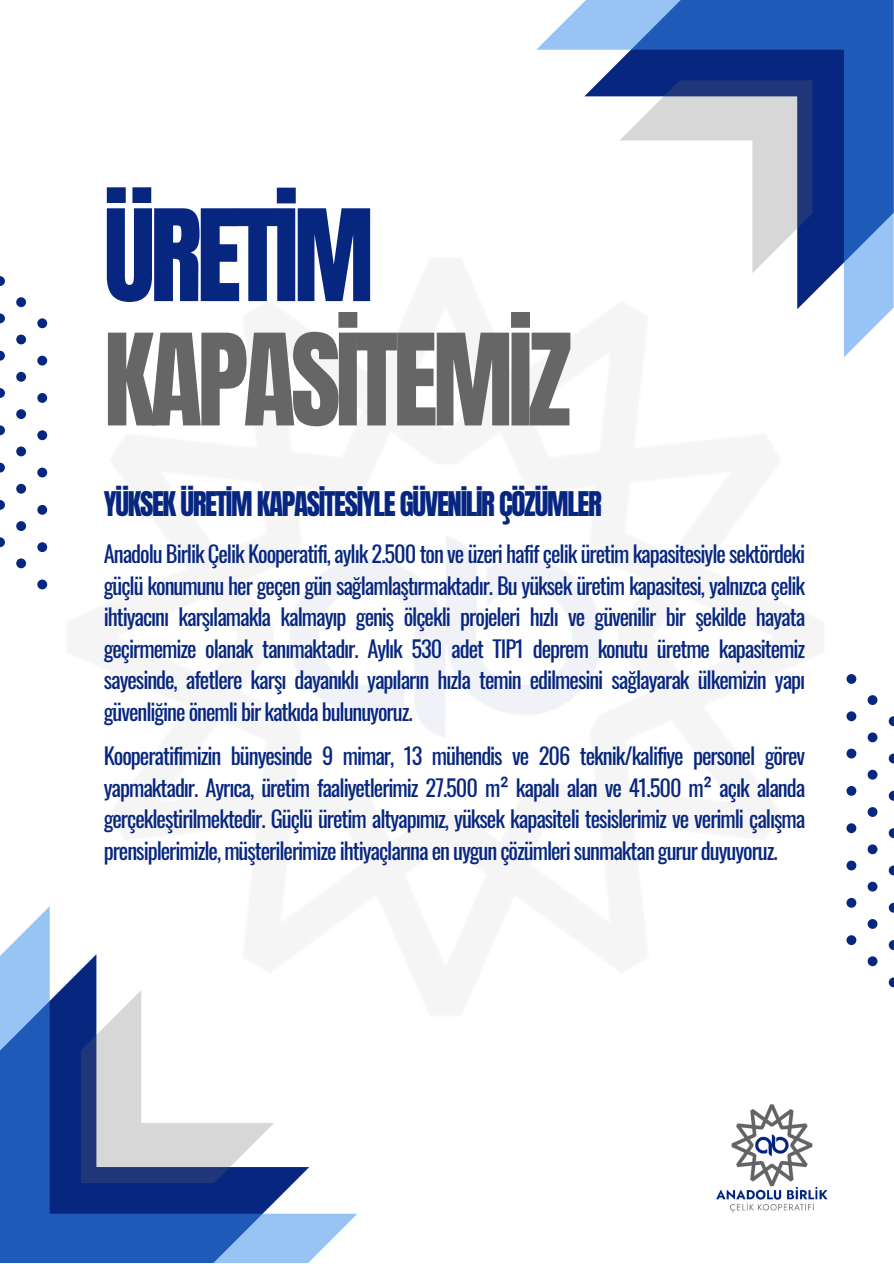
<style>
.page{position:relative;width:894px;height:1264px;background:#fff}
.page>*{position:absolute;margin:0;border:0;box-sizing:border-box;transform-origin:0 0}
.t1{font:108px "Anton";letter-spacing:-.045em;color:#666}
.t2{font:108px "Anton";letter-spacing:-.045em;color:#072680}
.t3{font:28.95px "Anton";letter-spacing:-.045em;color:#072680}
.t4{font:22.5px/31.5px "Oswald";letter-spacing:-.045em;color:#072680;text-align:justify}
</style>
<div class="page">
<svg style="left:846px;top:674px;width:47px;height:314px"></svg>
<svg style="left:0;top:276px;width:47px;height:313px"></svg>
<svg style="left:0;top:906px;width:357px;height:356px"></svg>
<svg style="left:81px;top:990px;width:193px;height:193px"></svg>
<svg style="left:536px;top:1px;width:357px;height:356px"></svg>
<svg style="left:619px;top:80px;width:193px;height:193px"></svg>
<img style="left:716px;top:1104px;width:112px;height:109px">
<h1 class="t2" style="left:104px;top:178px;width:272px">ÜRETİM</h1>
<h1 class="t1" style="left:104px;top:302px;width:469px">KAPASİTEMİZ</h1>
<p class="t3" style="left:104px;top:482px;width:499px">YÜKSEK ÜRETİM KAPASİTESİYLE GÜVENİLİR ÇÖZÜMLER</p>
<p class="t4" style="left:104px;top:537px;width:702px">Anadolu Birlik Çelik Kooperatifi, aylık 2.500 ton ve üzeri hafif çelik üretim kapasitesiyle sektördeki güçlü konumunu her geçen gün sağlamlaştırmaktadır. Bu yüksek üretim kapasitesi, yalnızca çelik ihtiyacını karşılamakla kalmayıp geniş ölçekli projeleri hızlı ve güvenilir bir şekilde hayata geçirmemize olanak tanımaktadır. Aylık 530 adet TIP1 deprem konutu üretme kapasitemiz sayesinde, afetlere karşı dayanıklı yapıların hızla temin edilmesini sağlayarak ülkemizin yapı güvenliğine önemli bir katkıda bulunuyoruz.</p>
<p class="t4" style="left:104px;top:739px;width:702px">Kooperatifimizin bünyesinde 9 mimar, 13 mühendis ve 206 teknik/kalifiye personel görev yapmaktadır. Ayrıca, üretim faaliyetlerimiz 27.500 m² kapalı alan ve 41.500 m² açık alanda gerçekleştirilmektedir. Güçlü üretim altyapımız, yüksek kapasiteli tesislerimiz ve verimli çalışma prensiplerimizle, müşterilerimize ihtiyaçlarına en uygun çözümleri sunmaktan gurur duyuyoruz.</p>
</div>
